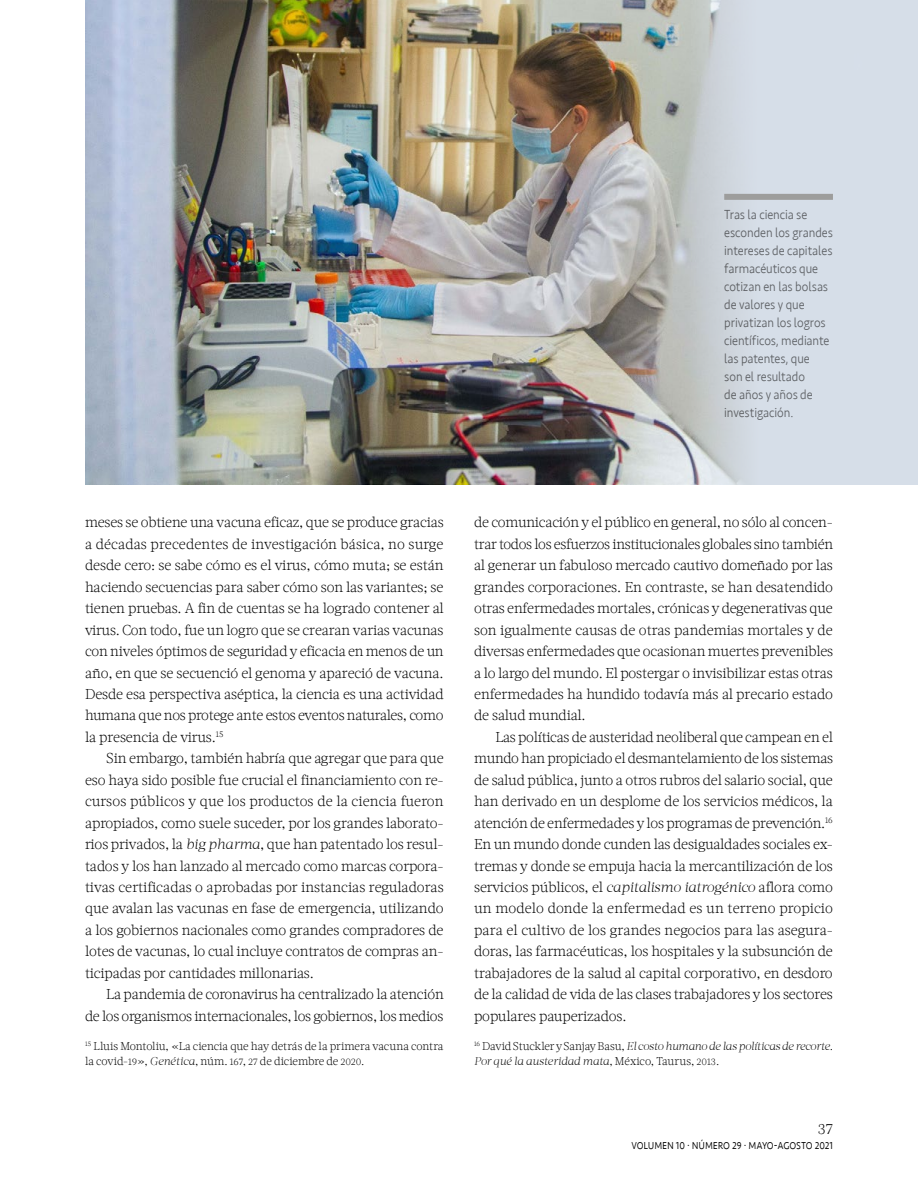
<style>
.page{position:relative;width:918px;height:1188px;background:#fff}
.page>*{position:absolute;margin:0;border:0;box-sizing:border-box;transform-origin:0 0}
.t1{font:300 15px "Acta W01";color:#000}
.t2{font:300 14.25px/21.5px "Acta W01";letter-spacing:-.015em;color:#000;text-align:justify}
.t3{font:300 13.5px/18px "Seravek";letter-spacing:-.005em;color:#706f6f;scale:.91 1}
.t4{font:300 13.5px "Seravek";letter-spacing:-.015em;color:#000;scale:.8 1}
.t5{font:300 11.25px/15px "Acta W01";letter-spacing:-.005em;color:#000}
.t6{font:italic 300 11.25px/15px "Acta W01";letter-spacing:-.015em;color:#000}
.s1{font-style:italic}
.s2{font-size:9.6px}
.s3{font-style:normal}
.s4{font-style:normal;font-size:9.6px}
</style>
<div class="page">
<img style="left:85px;top:0;width:833px;height:484px">
<div style="left:724px;top:194px;width:109px;height:6px;background:#9d9d9c"></div>
<p class="t3" style="left:724px;top:206px;width:121px">Tras la ciencia se esconden los grandes intereses de capitales farmacéuticos que cotizan en las bolsas de valores y que privatizan los logros científicos, mediante las patentes, que<br>son el resultado<br>de años y años de investigación.</p>
<p class="t2" style="left:85px;top:512px;width:360px">meses se obtiene una vacuna eficaz, que se produce gracias a décadas precedentes de investigación básica, no surge desde cero: se sabe cómo es el virus, cómo muta; se están haciendo secuencias para saber cómo son las variantes; se tienen pruebas. A fin de cuentas se ha logrado contener al virus. Con todo, fue un logro que se crearan varias vacunas con niveles óptimos de seguridad y eficacia en menos de un año, en que se secuenció el genoma y apareció de vacuna.<br>Desde esa perspectiva aséptica, la ciencia es una actividad humana que nos protege ante estos eventos naturales, como la presencia de virus.<sup>15</sup></p>
<p class="t2" style="left:85px;top:748px;width:360px;text-indent:21px">Sin embargo, también habría que agregar que para que eso haya sido posible fue crucial el financiamiento con re&shy;cursos públicos y que los productos de la ciencia fueron apropiados, como suele suceder, por los grandes laborato&shy;rios privados, la <span class="s1">big pharma</span>, que han patentado los resul&shy;tados y los han lanzado al mercado como marcas corpora&shy;tivas certificadas o aprobadas por instancias reguladoras que avalan las vacunas en fase de emergencia, utilizando a los gobiernos nacionales como grandes compradores de lotes de vacunas, lo cual incluye contratos de compras an&shy;ticipadas por cantidades millonarias.</p>
<p class="t2" style="left:85px;top:984px;width:360px;text-align:right">La pandemia de coronavirus ha centralizado la atención<br>de los organismos internacionales, los gobiernos, los medios</p>
<p class="t5" style="left:85px;top:1038px;width:360px"><sup>15</sup> Lluis Montoliu, «La ciencia que hay detrás de la primera vacuna contra la covid-<span class="s2">19</span>», <span class="s1">Genética</span>, núm. <span class="s2">167</span>, <span class="s2">27</span> de diciembre de <span class="s2">2020</span>.</p>
<p class="t2" style="left:474px;top:512px;width:361px">de comunicación y el público en general, no sólo al concen&shy;trar todos los esfuerzos institucionales globales sino también al generar un fabuloso mercado cautivo domeñado por las grandes corporaciones. En contraste, se han desatendido otras enfermedades mortales, crónicas y degenerativas que son igualmente causas de otras pandemias mortales y de diversas enfermedades que ocasionan muertes prevenibles a lo largo del mundo. El postergar o invisibilizar estas otras enfermedades ha hundido todavía más al precario estado de salud mundial.</p>
<p class="t2" style="left:474px;top:726px;width:360px;text-indent:21px">Las políticas de austeridad neoliberal que campean en el mundo han propiciado el desmantelamiento de los sistemas de salud pública, junto a otros rubros del salario social, que han derivado en un desplome de los servicios médicos, la atención de enfermedades y los programas de prevención.<sup>16<br></sup>En un mundo donde cunden las desigualdades sociales ex&shy;tremas y donde se empuja hacia la mercantilización de los servicios públicos, el <span class="s1">capitalismo iatrogénico</span> aflora como un modelo donde la enfermedad es un terreno propicio para el cultivo de los grandes negocios para las asegura&shy;doras, las farmacéuticas, los hospitales y la subsunción de trabajadores de la salud al capital corporativo, en desdoro de la calidad de vida de las clases trabajadores y los sectores populares pauperizados.</p>
<p class="t6" style="left:474px;top:1038px;width:360px"><sup>16</sup> <span class="s3">David Stuckler y Sanjay Basu,</span> El costo humano de las políticas de recorte.<br>Por qué la austeridad mata<span class="s3">, México, Taurus,</span> <span class="s4">2013</span><span class="s3">.</span></p>
<p class="t1" style="left:818px;top:1120px;width:17px">37</p>
<p class="t4" style="left:632px;top:1137px;width:253px">volumen 10 · número 29 · mayo-agosto 2021</p>
</div>
